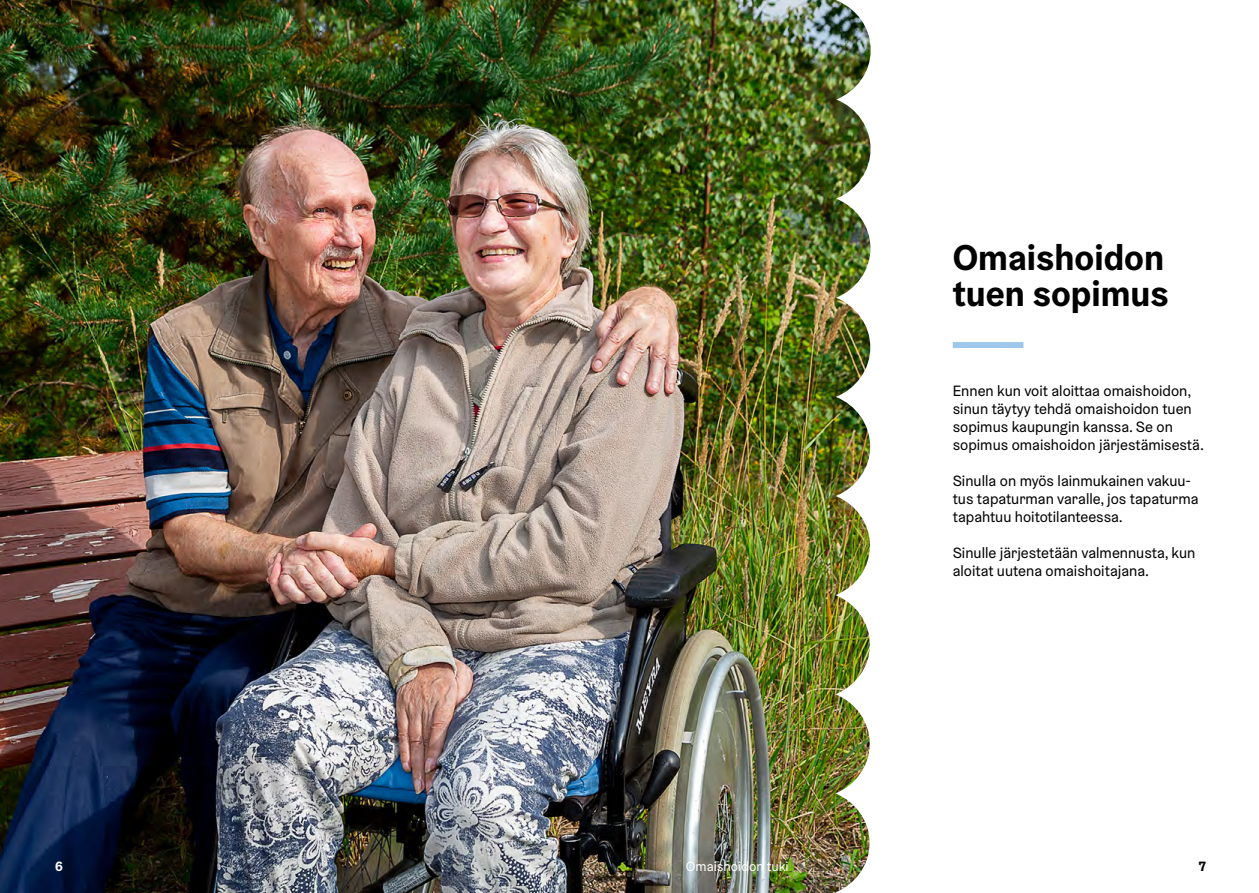
<style>
.page{position:relative;width:1259px;height:893px;background:#fff}
.page>*{position:absolute;margin:0;border:0;box-sizing:border-box;transform-origin:0 0}
.H2_otsikko{font:700 36px/36px "Helsinki Grotesk";color:#000}
.P_leipis{font:15px/18px "Helsinki Grotesk";color:#000}
.t1{font:13.5px "Helsinki Grotesk";color:#fff}
.t2{font:700 13.5px "Helsinki Grotesk";color:#fff}
.t3{font:700 13.5px "Helsinki Grotesk";color:#000}
</style>
<div class="page">
<img style="left:0;top:0;width:835px;height:893px">
<img style="left:835px;top:0;width:189px;height:893px">
<div style="left:952px;top:342px;width:71px;height:6px;background:#9ec8eb"></div>
<h2 class="H2_otsikko" style="left:952px;top:239px;width:217px">Omaishoidon tuen sopimus</h2>
<p class="P_leipis" style="left:952px;top:382px;width:253px">Ennen kun voit aloittaa omaishoidon, sinun täytyy tehdä omaishoidon tuen sopimus kaupungin kanssa. Se on sopimus omaishoidon järjestämisestä.</p>
<p class="P_leipis" style="left:952px;top:472px;width:247px">Sinulla on myös lainmukainen vakuu&shy;tus tapaturman varalle, jos tapaturma tapahtuu hoitotilanteessa.</p>
<p class="P_leipis" style="left:952px;top:544px;width:244px">Sinulle järjestetään valmennusta, kun aloitat uutena omaishoitajana.</p>
<p class="t2" style="left:55px;top:858px;width:9px">6</p>
<p class="t1" style="left:686px;top:858px;width:104px">Omaishoidon tuki</p>
<p class="t3" style="left:1198px;top:858px;width:9px">7</p>
</div>
